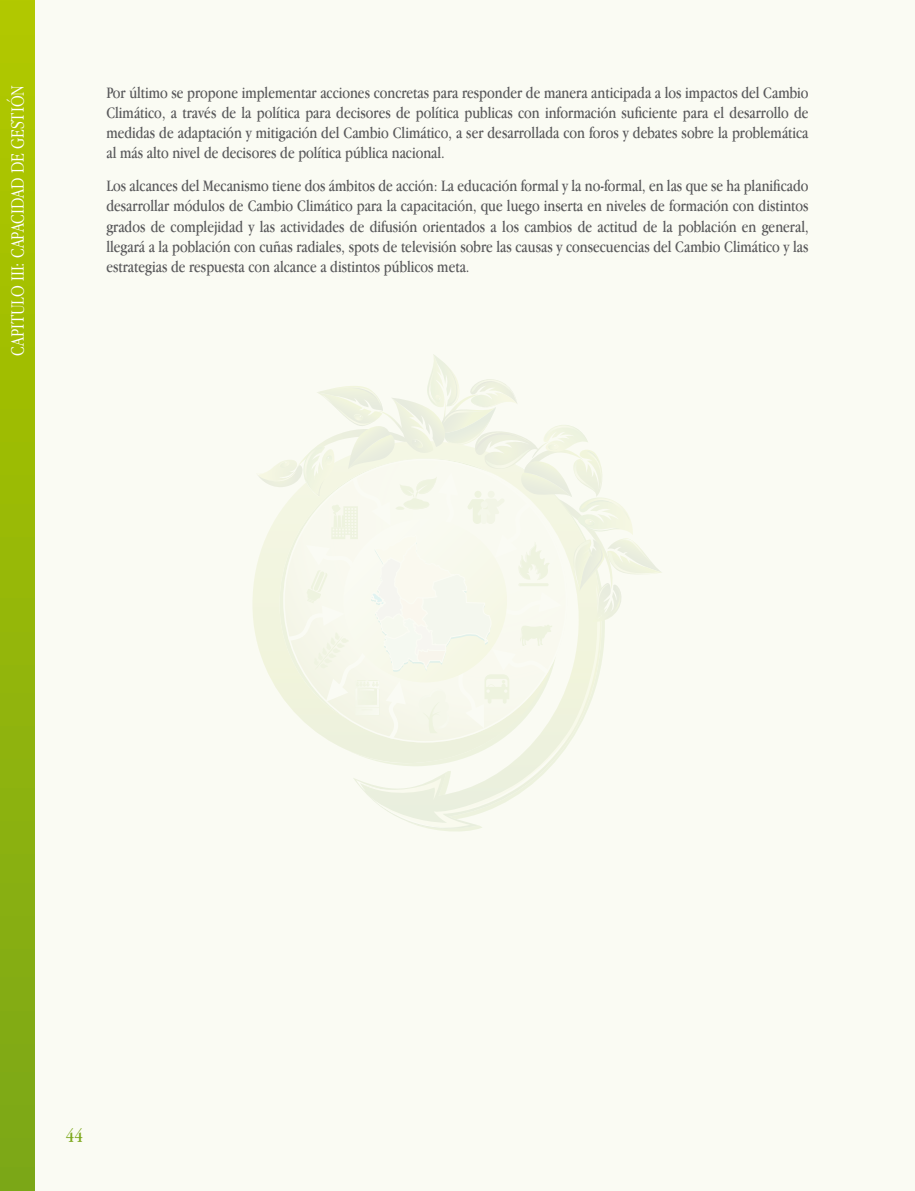
<style>
.page{position:relative;width:915px;height:1191px;background:#fff}
.page>*{position:absolute;margin:0;border:0;box-sizing:border-box;transform-origin:0 0}
.t1{font:300 19.5px "Apple Garamond";color:#fff}
.t2{font:19.5px "Apple Garamond";color:#7aa618}
.t3{font:16.5px/20.2px "Apple Garamond";color:#58585a;text-align:justify}
</style>
<div class="page">
<div style="left:0;top:0;width:914px;height:1191px;background:#fafbf3"></div>
<svg style="left:256px;top:354px;width:406px;height:478px"></svg>
<div style="left:480px;top:501px;width:7px;height:7px;background:#f4f7ea;border-radius:50%"></div>
<div style="left:0;top:0;width:34px;height:1191px;background:linear-gradient(to bottom,#b2c900,#7ba718)"></div>
<p class="t1" style="left:6px;top:356px;width:272px;rotate:-90deg">Capitulo III: Capacidad de gestión</p>
<p class="t3" style="left:106px;top:82px;width:703px">Por último se propone implementar acciones concretas para responder de manera anticipada a los impactos del Cambio Climático, a través de la política para decisores de política publicas con información suficiente para el desarrollo de medidas de adaptación y mitigación del Cambio Climático, a ser desarrollada con foros y debates sobre la problemática al más alto nivel de decisores de política pública nacional.</p>
<p class="t3" style="left:106px;top:175px;width:703px">Los alcances del Mecanismo tiene dos ámbitos de acción: La educación formal y la no-formal, en las que se ha planificado desarrollar módulos de Cambio Climático para la capacitación, que luego inserta en niveles de formación con distintos grados de complejidad y las actividades de difusión orientados a los cambios de actitud de la población en general, llegará a la población con cuñas radiales, spots de televisión sobre las causas y consecuencias del Cambio Climático y las estrategias de respuesta con alcance a distintos públicos meta.</p>
<p class="t2" style="left:66px;top:1124px;width:19px">44</p>
</div>
